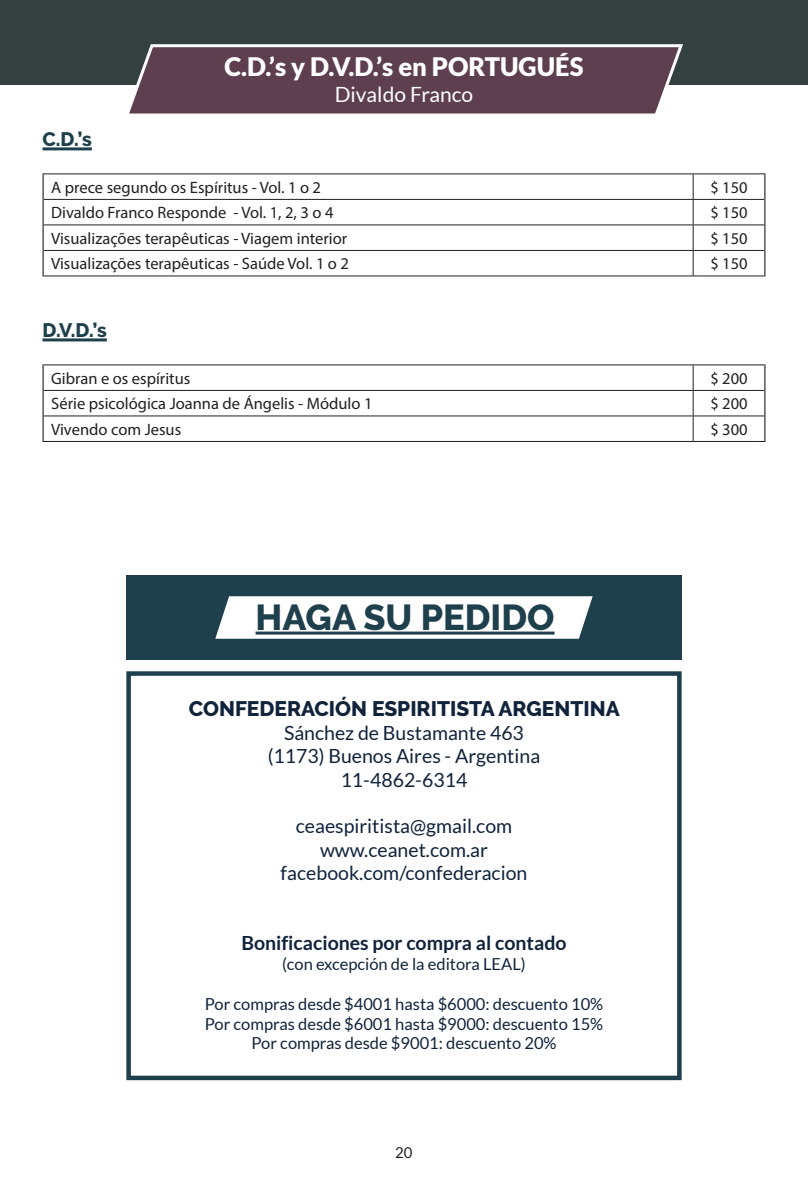
<style>
.page{position:relative;width:808px;height:1178px;background:#fff}
.page>*{position:absolute;margin:0;border:0;box-sizing:border-box;transform-origin:0 0}
.t1{font:800 36px "Raleway";color:#1e3f4c}
.t2{font:900 25.5px "Lato";color:#fff}
.t3{font:800 21px "Raleway";color:#10233b}
.t4{font:21px "Lato";color:#fff}
.t5{font:19.5px/23.4px "Lato";color:#10233b;text-align:center}
.t6{font:700 19.5px "Lato";color:#10233b}
.t7{font:800 19.5px "Raleway";color:#1e3f4c}
.t8{font:16.5px "Myriad Pro";color:#231f20}
.t9{font:16.5px/19.8px "Lato";color:#10233b;text-align:center}
.t10{font:15px "Lato";color:#231f20}
</style>
<div class="page">
<div style="left:0;top:0;width:808px;height:85px;background:#343f3f"></div>
<svg style="left:129px;top:44px;width:554px;height:70px;background:#694d5c"></svg>
<hr style="left:43px;top:147px;width:49px;height:3px;background:#1e3f4c">
<hr style="left:43px;top:338px;width:64px;height:3px;background:#1e3f4c">
<hr style="left:43px;top:173px;width:650px;height:1px;background:#231f20">
<hr style="left:693px;top:173px;width:72px;height:1px;background:#231f20">
<hr style="left:44px;top:199px;width:649px;height:1px;background:#231f20">
<hr style="left:693px;top:199px;width:71px;height:1px;background:#231f20">
<hr style="left:44px;top:225px;width:649px;height:1px;background:#231f20">
<hr style="left:693px;top:225px;width:71px;height:1px;background:#231f20">
<hr style="left:44px;top:250px;width:649px;height:1px;background:#231f20">
<hr style="left:693px;top:250px;width:71px;height:1px;background:#231f20">
<svg style="left:693px;top:174px;width:1px;height:102px"></svg>
<hr style="left:43px;top:276px;width:650px;height:1px;background:#231f20">
<hr style="left:693px;top:276px;width:72px;height:1px;background:#231f20">
<svg style="left:43px;top:174px;width:1px;height:102px"></svg>
<svg style="left:764px;top:174px;width:1px;height:102px"></svg>
<hr style="left:43px;top:364px;width:650px;height:1px;background:#231f20">
<hr style="left:693px;top:364px;width:72px;height:1px;background:#231f20">
<hr style="left:44px;top:390px;width:649px;height:1px;background:#231f20">
<hr style="left:693px;top:390px;width:71px;height:1px;background:#231f20">
<hr style="left:44px;top:416px;width:649px;height:1px;background:#231f20">
<hr style="left:693px;top:416px;width:71px;height:1px;background:#231f20">
<svg style="left:693px;top:365px;width:1px;height:76px"></svg>
<hr style="left:43px;top:441px;width:650px;height:1px;background:#231f20">
<hr style="left:693px;top:441px;width:72px;height:1px;background:#231f20">
<svg style="left:43px;top:365px;width:1px;height:76px"></svg>
<svg style="left:764px;top:365px;width:1px;height:76px"></svg>
<div style="left:126px;top:576px;width:556px;height:84px;background:#1e3f4c"></div>
<div style="left:126px;top:671px;width:556px;height:409px;border:4px solid #1e3f4c"></div>
<svg style="left:215px;top:596px;width:378px;height:43px;background:#f0f2f3"></svg>
<hr style="left:256px;top:631px;width:298px;height:3px;background:#1e3f4c">
<h2 class="t2" style="left:224px;top:52px;width:361px">C.D.’s y D.V.D.’s en PORTUGUÉS</h2>
<p class="t4" style="left:335px;top:82px;width:140px">Divaldo Franco</p>
<p class="t7" style="left:43px;top:128px;width:51px">C.D.’s</p>
<p class="t8" style="left:51px;top:177px;width:271px">A prece segundo os Espíritus - Vol. 1 o 2</p>
<p class="t8" style="left:710px;top:177px;width:39px">$ 150</p>
<p class="t8" style="left:51px;top:203px;width:284px">Divaldo Franco Responde - Vol. 1, 2, 3 o 4</p>
<p class="t8" style="left:710px;top:203px;width:39px">$ 150</p>
<p class="t8" style="left:51px;top:228px;width:297px">Visualizações terapêuticas - Viagem interior</p>
<p class="t8" style="left:710px;top:228px;width:39px">$ 150</p>
<p class="t8" style="left:51px;top:254px;width:299px">Visualizações terapêuticas - Saúde Vol. 1 o 2</p>
<p class="t8" style="left:710px;top:254px;width:39px">$ 150</p>
<p class="t7" style="left:43px;top:319px;width:66px">D.V.D.’s</p>
<p class="t8" style="left:51px;top:368px;width:141px">Gibran e os espíritus</p>
<p class="t8" style="left:710px;top:368px;width:39px">$ 200</p>
<p class="t8" style="left:51px;top:394px;width:323px">Série psicológica Joanna de Ángelis - Módulo 1</p>
<p class="t8" style="left:710px;top:394px;width:39px">$ 200</p>
<p class="t8" style="left:51px;top:419px;width:132px">Vivendo com Jesus</p>
<p class="t8" style="left:710px;top:419px;width:39px">$ 300</p>
<h1 class="t1" style="left:256px;top:597px;width:300px">HAGA SU PEDIDO</h1>
<p class="t3" style="left:189px;top:697px;width:432px">CONFEDERACIÓN ESPIRITISTA ARGENTINA</p>
<p class="t5" style="left:268px;top:721px;width:274px">Sánchez de Bustamante 463 (1173) Buenos Aires - Argentina<br>11-4862-6314</p>
<p class="t5" style="left:281px;top:814px;width:248px">ceaespiritista@gmail.com www.ceanet.com.ar facebook.com/confederacion</p>
<p class="t6" style="left:241px;top:932px;width:327px">Bonificaciones por compra al contado</p>
<p class="t9" style="left:282px;top:954px;width:245px">(con excepción de la editora LEAL)</p>
<p class="t9" style="left:205px;top:994px;width:400px">Por compras desde $4001 hasta $6000: descuento 10%<br>Por compras desde $6001 hasta $9000: descuento 15%<br>Por compras desde $9001: descuento 20%</p>
<p class="t10" style="left:395px;top:1144px;width:19px">20</p>
</div>
